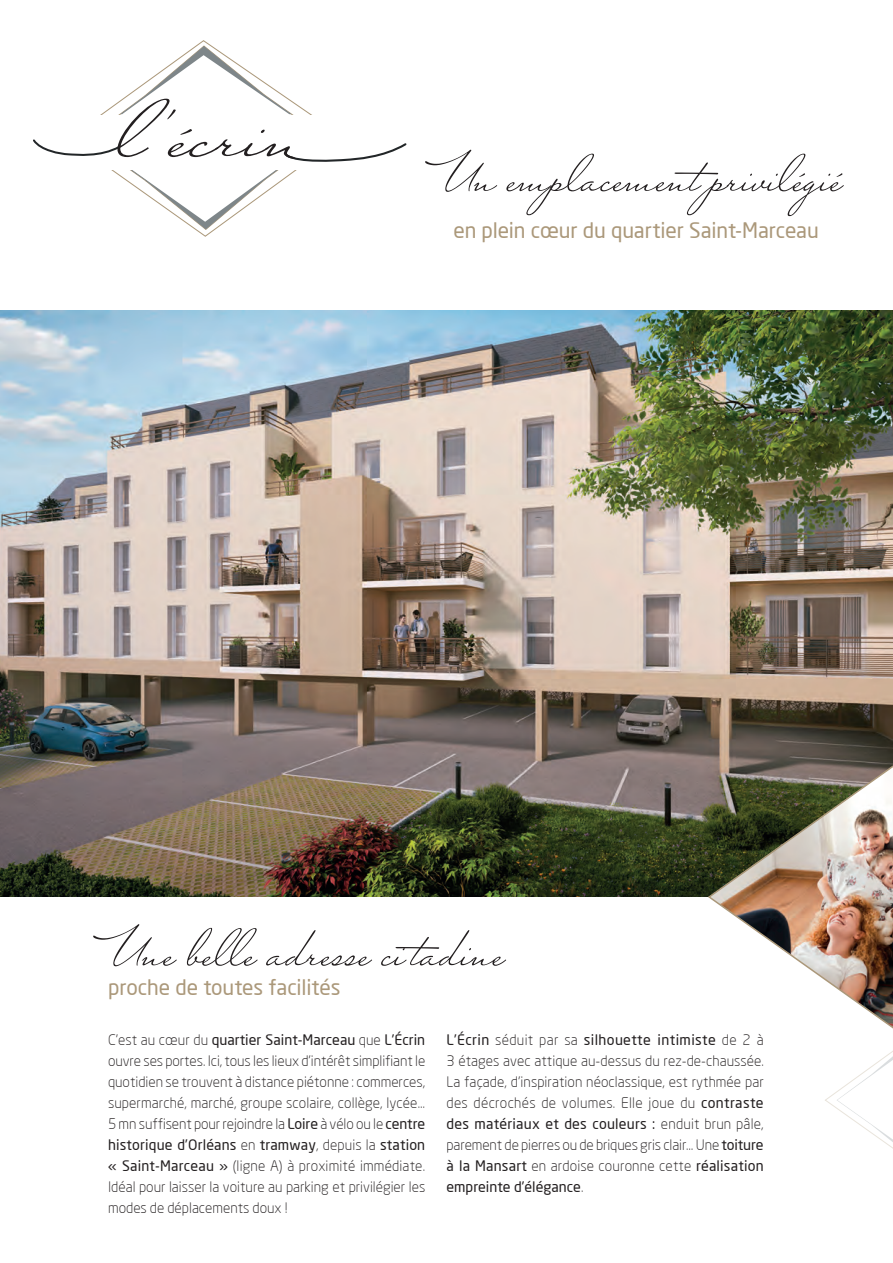
<style>
.page{position:relative;width:893px;height:1263px;background:#fff}
.page>*{position:absolute;margin:0;border:0;box-sizing:border-box;transform-origin:0 0}
.t1{font:58.5px "Mr Sheffield";color:#231f20}
.t2{font:21px "Neo Sans";letter-spacing:-.005em;color:#ab987a}
.t3{font:300 14.25px/21px "Neo Sans";color:#231f20;text-align:justify}
.s1{font-weight:400}
</style>
<div class="page">
<img style="left:0;top:311px;width:893px;height:586px">
<svg style="left:111px;top:170px;width:186px;height:67px"></svg>
<svg style="left:33px;top:40px;width:374px;height:122px"></svg>
<img style="left:707px;top:764px;width:117px;height:216px">
<img style="left:824px;top:745px;width:69px;height:404px">
<p class="t1" style="left:440px;top:136px;width:405px">Un emplacementprivilégié</p>
<p class="t2" style="left:453px;top:217px;width:367px">en plein cœur du quartier Saint-Marceau</p>
<p class="t1" style="left:108px;top:910px;width:399px">Une belle adresse citadine</p>
<p class="t2" style="left:108px;top:974px;width:234px">proche de toutes facilités</p>
<p class="t3" style="left:108px;top:1029px;width:319px">C’est au cœur du <span class="s1">quartier Saint-Marceau</span> que <span class="s1">L’Écrin </span>ouvre ses portes. Ici, tous les lieux d’intérêt simplifiant le quotidien se trouvent à distance piétonne : commerces, supermarché, marché, groupe scolaire, collège, lycée… 5 mn suffisent pour rejoindre la <span class="s1">Loire</span> à vélo ou le <span class="s1">centre historique d’Orléans</span> en <span class="s1">tramway</span>, depuis la <span class="s1">station « Saint-Marceau »</span> (ligne A) à proximité immédiate.<br>Idéal pour laisser la voiture au parking et privilégier les modes de déplacements doux !</p>
<p class="t3" style="left:446px;top:1029px;width:319px"><span class="s1">L’Écrin</span> séduit par sa <span class="s1">silhouette intimiste</span> de 2 à 3 étages avec attique au-dessus du rez-de-chaussée.<br>La façade, d’inspiration néoclassique, est rythmée par des décrochés de volumes. Elle joue du <span class="s1">contraste des matériaux et des couleurs :</span> enduit brun pâle, parement de pierres ou de briques gris clair… Une <span class="s1">toiture à la Mansart</span> en ardoise couronne cette <span class="s1">réalisation empreinte d’élégance</span>.</p>
</div>
